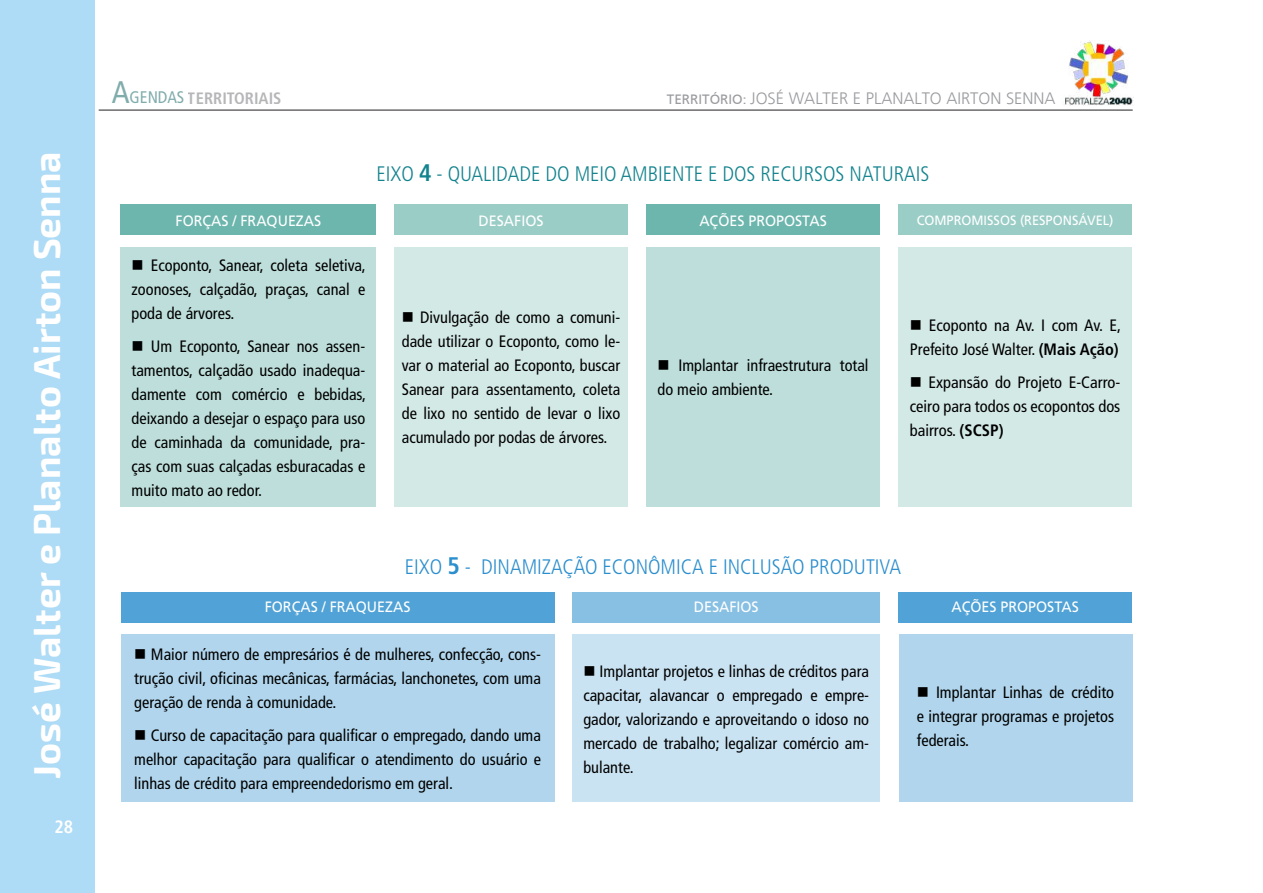
<style>
.page{position:relative;width:1263px;height:893px;background:#fff}
.page>*{position:absolute;margin:0;border:0;box-sizing:border-box;transform-origin:0 0}
.t1{font:700 37.5px "Exo 2.0";color:#fff}
.t2{font:300 condensed 21px "Frutiger LT Std";color:#13838e}
.t3{font:300 condensed 21px "Frutiger LT Std";color:#2b8ecd}
.t4{font:700 condensed 18px "Frutiger LT";color:#fff}
.t5{font:condensed 16.5px/24px "Frutiger LT Std";color:#000;text-align:justify}
.t6{font:300 16.5px "Frutiger LT";color:#999b9e}
.t7{font:700 condensed 16.5px "Frutiger LT Std";color:#6c6d70}
.t8{font:15px "Frutiger LT Std";color:#fff;scale:.95 1}
.t9{font:13.5px "Frutiger LT Std";color:#fff;scale:.95 1}
.s1{font-weight:400;font-size:31.2px;color:#025958}
.s2{font-weight:400;font-size:16.8px;color:#025958}
.s3{font-family:"Frutiger CE";font-weight:400;font-size:13.5px}
.s4{font-weight:700;font-size:24px}
.s5{font-weight:700}
</style>
<div class="page">
<div style="left:0;top:0;width:95px;height:893px;background:#aedbf5"></div>
<img style="left:1065px;top:41px;width:69px;height:65px">
<hr style="left:99px;top:110px;width:1034px;height:1px;background:#231f20">
<div style="left:898px;top:247px;width:234px;height:260px;background:#d3e9e6"></div>
<div style="left:646px;top:247px;width:234px;height:260px;background:#bddeda"></div>
<div style="left:394px;top:247px;width:234px;height:260px;background:#d3e9e6"></div>
<div style="left:121px;top:247px;width:255px;height:260px;background:#bddeda"></div>
<div style="left:121px;top:205px;width:255px;height:30px;background:#6db6ad"></div>
<div style="left:394px;top:205px;width:234px;height:30px;background:#9bcdc7"></div>
<div style="left:646px;top:205px;width:234px;height:30px;background:#6db6ad"></div>
<div style="left:898px;top:205px;width:234px;height:30px;background:#9bcdc7"></div>
<div style="left:898px;top:635px;width:234px;height:167px;background:#b0d5ec"></div>
<div style="left:573px;top:635px;width:307px;height:167px;background:#cae3f2"></div>
<div style="left:121px;top:635px;width:433px;height:167px;background:#b0d5ec"></div>
<div style="left:121px;top:592px;width:433px;height:31px;background:#51a2d6"></div>
<div style="left:573px;top:592px;width:307px;height:31px;background:#88c0e3"></div>
<div style="left:898px;top:592px;width:234px;height:31px;background:#51a2d6"></div>
<p class="t7" style="left:112px;top:88px;width:171px"><span class="s1">A</span><span class="s2">GENDAS</span> TERRITORIAIS</p>
<p class="t6" style="left:667px;top:89px;width:390px"><span class="s3">TERRITÓRIO:</span> JOSÉ WALTER E PLANALTO AIRTON SENNA</p>
<h1 class="t1" style="left:24px;top:778px;width:629px;rotate:-90deg">José Walter e Planalto Airton Senna</h1>
<p class="t2" style="left:377px;top:162px;width:554px">EIXO <span class="s4">4</span> - QUALIDADE DO MEIO AMBIENTE E DOS RECURSOS NATURAIS</p>
<p class="t8" style="left:176px;top:212px;width:155px">FORÇAS / FRAQUEZAS</p>
<p class="t8" style="left:479px;top:212px;width:70px">DESAFIOS</p>
<p class="t8" style="left:699px;top:212px;width:136px">AÇÕES PROPOSTAS</p>
<p class="t9" style="left:917px;top:212px;width:209px">COMPROMISSOS (RESPONSÁVEL)</p>
<p class="t5" style="left:132px;top:253px;width:236px">■ Ecoponto, Sanear, coleta seletiva, zoonoses, calçadão, praças, canal e poda de árvores.</p>
<p class="t5" style="left:132px;top:334px;width:236px">■ Um Ecoponto, Sanear nos assen&shy;tamentos, calçadão usado inadequa&shy;damente com comércio e bebidas, deixando a desejar o espaço para uso de caminhada da comunidade, pra&shy;ças com suas calçadas esburacadas e muito mato ao redor.</p>
<p class="t5" style="left:402px;top:306px;width:220px">■ Divulgação de como a comuni&shy;dade utilizar o Ecoponto, como le&shy;var o material ao Ecoponto, buscar Sanear para assentamento, coleta de lixo no sentido de levar o lixo acumulado por podas de árvores.</p>
<p class="t5" style="left:910px;top:313px;width:213px">■ Ecoponto na Av. I com Av. E,<br>Prefeito José Walter. <span class="s5">(Mais Ação)</span></p>
<p class="t5" style="left:910px;top:370px;width:212px">■ Expansão do Projeto E-Carro&shy;ceiro para todos os ecopontos dos bairros. <span class="s5">(SCSP)</span></p>
<p class="t5" style="left:658px;top:354px;width:212px">■ Implantar infraestrutura total do meio ambiente.</p>
<p class="t3" style="left:405px;top:555px;width:498px">EIXO <span class="s4">5</span> - DINAMIZAÇÃO ECONÔMICA E INCLUSÃO PRODUTIVA</p>
<p class="t8" style="left:265px;top:598px;width:155px">FORÇAS / FRAQUEZAS</p>
<p class="t8" style="left:694px;top:598px;width:70px">DESAFIOS</p>
<p class="t8" style="left:951px;top:598px;width:136px">AÇÕES PROPOSTAS</p>
<p class="t5" style="left:134px;top:643px;width:408px">■ Maior número de empresários é de mulheres, confecção, cons&shy;trução civil, oficinas mecânicas, farmácias, lanchonetes, com uma geração de renda à comunidade.</p>
<p class="t5" style="left:134px;top:723px;width:408px">■ Curso de capacitação para qualificar o empregado, dando uma melhor capacitação para qualificar o atendimento do usuário e linhas de crédito para empreendedorismo em geral.</p>
<p class="t5" style="left:583px;top:659px;width:287px">■ Implantar projetos e linhas de créditos para capacitar, alavancar o empregado e empre&shy;gador, valorizando e aproveitando o idoso no mercado de trabalho; legalizar comércio am&shy;bulante.</p>
<p class="t5" style="left:917px;top:680px;width:199px">■ Implantar Linhas de crédito e integrar programas e projetos federais.</p>
<p class="t4" style="left:54px;top:816px;width:20px">28</p>
</div>
